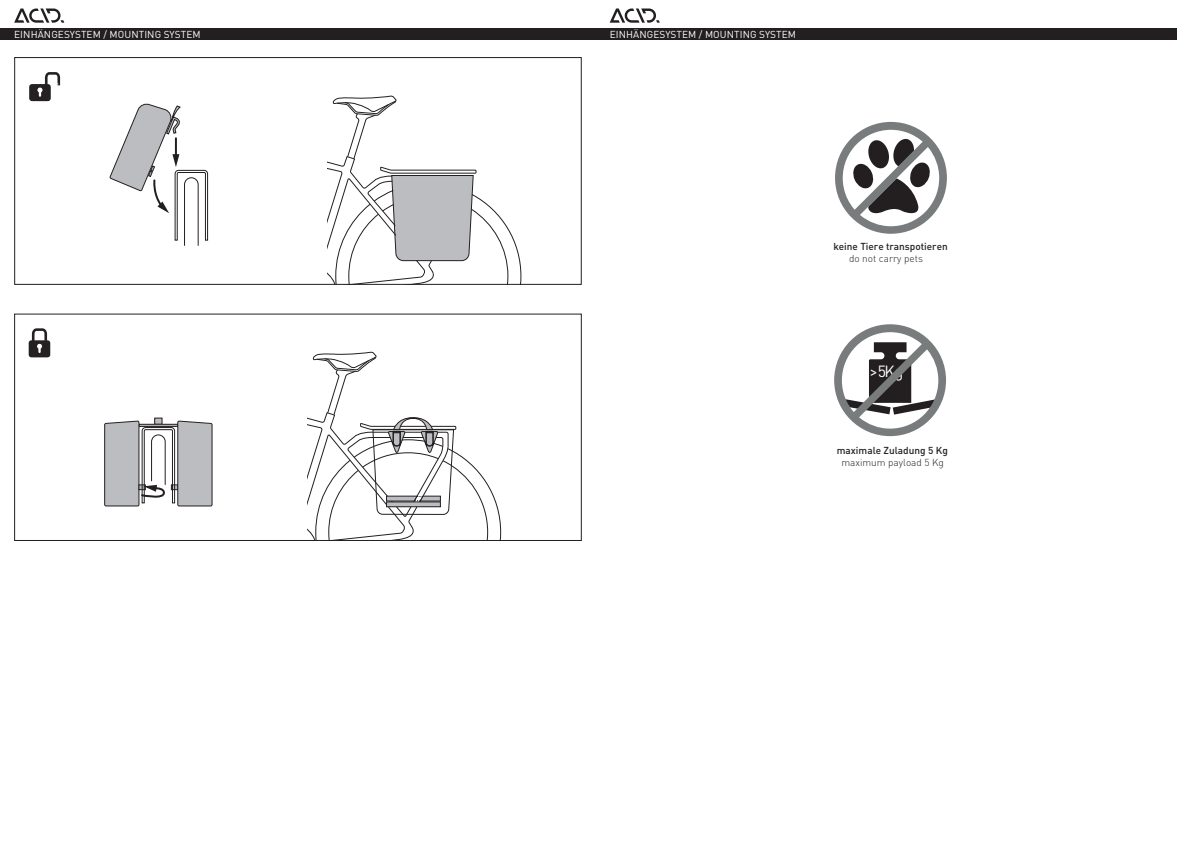
<style>
.page{position:relative;width:1191px;height:842px;background:#fff}
.page>*{position:absolute;margin:0;border:0;box-sizing:border-box;transform-origin:0 0}
.t1{font:16px "DIN Pro";color:#fff}
.t2{font:10px "DIN Pro";letter-spacing:.01em;color:#fff}
.t3{font:500 10px "DIN Pro";color:#231f20}
.t4{font:300 10px "DIN Pro";color:#231f20}
</style>
<div class="page">
<svg style="left:834px;top:324px;width:112px;height:112px"></svg>
<svg style="left:29px;top:328px;width:21px;height:29px"></svg>
<div style="left:155px;top:418px;width:7px;height:6px;background:#bcbdc0"></div>
<svg style="left:104px;top:421px;width:108px;height:85px"></svg>
<svg style="left:308px;top:352px;width:193px;height:187px"></svg>
<div style="left:14px;top:314px;width:568px;height:227px;border:1px solid #231f20"></div>
<svg style="left:29px;top:72px;width:31px;height:29px"></svg>
<svg style="left:327px;top:96px;width:194px;height:187px"></svg>
<svg style="left:110px;top:103px;width:98px;height:143px"></svg>
<div style="left:14px;top:57px;width:568px;height:228px;border:1px solid #231f20"></div>
<svg style="left:835px;top:122px;width:112px;height:112px"></svg>
<div style="left:0;top:28px;width:595px;height:12px;background:#231f20"></div>
<svg style="left:14px;top:9px;width:50px;height:14px"></svg>
<svg style="left:609px;top:9px;width:51px;height:14px"></svg>
<div style="left:595px;top:28px;width:581px;height:12px;background:#231f20"></div>
<p class="t2" style="left:14px;top:27px;width:188px">EINHÄNGESYSTEM / MOUNTING SYSTEM</p>
<p class="t2" style="left:609px;top:27px;width:188px">EINHÄNGESYSTEM / MOUNTING SYSTEM</p>
<p class="t3" style="left:833px;top:238px;width:116px">keine Tiere transpotieren</p>
<p class="t4" style="left:849px;top:251px;width:75px">do not carry pets</p>
<h1 class="t1" style="left:869px;top:361px;width:36px">&gt;5 Kg</h1>
<p class="t3" style="left:837px;top:442px;width:112px">maximale Zuladung 5 Kg</p>
<p class="t4" style="left:841px;top:454px;width:104px">maximum payload 5 Kg</p>
</div>
